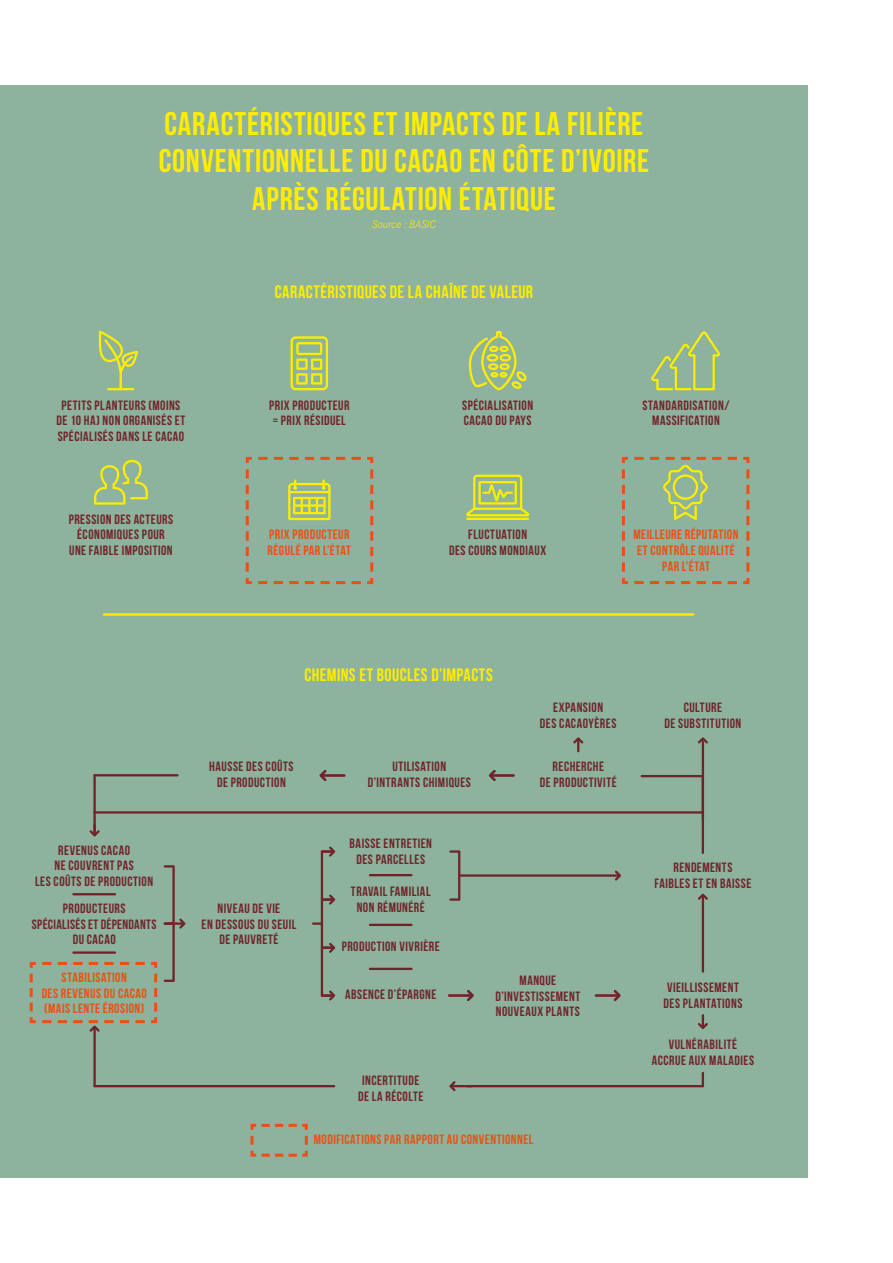
<style>
.page{position:relative;width:893px;height:1263px;background:#fff}
.page>*{position:absolute;margin:0;border:0;box-sizing:border-box;transform-origin:0 0}
.t1{font:32.85px/37.7px "Bebas Neue";letter-spacing:.025em;color:#ffed00;text-align:center}
.t2{font:18px "Bebas Neue";letter-spacing:.025em;color:#ffed00}
.t3{font:13.5px/15.6px "Bebas Neue";letter-spacing:.035em;color:#70242a;text-align:center}
.t4{font:13.5px/15.6px "Bebas Neue";letter-spacing:.035em;color:#e85113;text-align:center}
.t5{font:italic 300 11.25px "Corporate S";letter-spacing:-.01em;color:#ffed00}
</style>
<div class="page">
<div style="left:0;top:85px;width:808px;height:1093px;background:#8db39e"></div>
<svg style="left:449px;top:850px;width:11px;height:51px"></svg>
<svg style="left:698px;top:1014px;width:10px;height:15px"></svg>
<svg style="left:573px;top:737px;width:10px;height:15px"></svg>
<svg style="left:698px;top:737px;width:10px;height:83px"></svg>
<hr style="left:702px;top:894px;width:2px;height:79px;background:#70242a">
<svg style="left:698px;top:893px;width:10px;height:7px"></svg>
<hr style="left:459px;top:874px;width:161px;height:3px;background:#70242a">
<svg style="left:615px;top:870px;width:6px;height:10px"></svg>
<hr style="left:448px;top:994px;width:25px;height:3px;background:#70242a">
<svg style="left:467px;top:990px;width:7px;height:11px"></svg>
<hr style="left:490px;top:774px;width:25px;height:3px;background:#70242a">
<svg style="left:489px;top:770px;width:7px;height:11px"></svg>
<hr style="left:321px;top:774px;width:25px;height:3px;background:#70242a">
<svg style="left:319px;top:770px;width:8px;height:11px"></svg>
<hr style="left:595px;top:994px;width:25px;height:3px;background:#70242a">
<svg style="left:614px;top:990px;width:7px;height:11px"></svg>
<hr style="left:450px;top:1085px;width:22px;height:2px;background:#70242a">
<svg style="left:449px;top:1081px;width:7px;height:10px"></svg>
<svg style="left:89px;top:830px;width:11px;height:6px"></svg>
<svg style="left:312px;top:922px;width:9px;height:3px"></svg>
<svg style="left:323px;top:846px;width:12px;height:10px"></svg>
<svg style="left:323px;top:894px;width:12px;height:10px"></svg>
<svg style="left:323px;top:943px;width:12px;height:10px"></svg>
<svg style="left:323px;top:990px;width:12px;height:10px"></svg>
<svg style="left:702px;top:1072px;width:2px;height:13px"></svg>
<hr style="left:702px;top:775px;width:2px;height:79px;background:#70242a">
<hr style="left:93px;top:1027px;width:3px;height:60px;background:#70242a">
<hr style="left:93px;top:774px;width:3px;height:62px;background:#70242a">
<hr style="left:321px;top:850px;width:2px;height:147px;background:#70242a">
<hr style="left:466px;top:1085px;width:238px;height:2px;background:#70242a">
<hr style="left:641px;top:775px;width:63px;height:2px;background:#70242a">
<hr style="left:93px;top:1085px;width:242px;height:2px;background:#70242a">
<hr style="left:93px;top:774px;width:86px;height:2px;background:#70242a">
<hr style="left:93px;top:811px;width:610px;height:3px;background:#70242a">
<hr style="left:369px;top:874px;width:44px;height:2px;background:#70242a">
<hr style="left:369px;top:924px;width:44px;height:2px;background:#70242a">
<hr style="left:369px;top:968px;width:44px;height:2px;background:#70242a">
<hr style="left:103px;top:613px;width:591px;height:3px;background:#ffed00">
<svg style="left:98px;top:331px;width:40px;height:59px"></svg>
<svg style="left:291px;top:336px;width:37px;height:54px"></svg>
<svg style="left:468px;top:331px;width:59px;height:59px"></svg>
<svg style="left:94px;top:460px;width:54px;height:45px"></svg>
<hr style="left:466px;top:518px;width:63px;height:2px;background:#ffed00">
<svg style="left:466px;top:475px;width:63px;height:41px"></svg>
<svg style="left:651px;top:331px;width:69px;height:59px"></svg>
<svg style="left:245px;top:456px;width:129px;height:129px"></svg>
<svg style="left:29px;top:865px;width:157px;height:167px"></svg>
<svg style="left:250px;top:1123px;width:58px;height:34px"></svg>
<svg style="left:621px;top:456px;width:129px;height:129px"></svg>
<h1 class="t1" style="left:159px;top:104px;width:492px">CARACTÉRISTIQUES ET IMPACTS DE LA FILIÈRE<br>CONVENTIONNELLE DU CACAO EN CÔTE D’IVOIRE<br>APRÈS RÉGULATION ÉTATIQUE</h1>
<p class="t5" style="left:372px;top:218px;width:66px">Source : BASIC</p>
<h2 class="t2" style="left:275px;top:282px;width:260px">CARACTÉRISTIQUES DE LA CHAÎNE DE VALEUR</h2>
<p class="t3" style="left:57px;top:397px;width:130px">PETITS PLANTEURS (MOINS<br>DE 10 HA) NON ORGANISÉS ET<br>SPÉCIALISÉS DANS LE CACAO</p>
<p class="t3" style="left:269px;top:397px;width:82px;text-align:left">PRIX PRODUCTEUR = PRIX RÉSIDUEL</p>
<p class="t3" style="left:462px;top:397px;width:72px;text-align:left">SPÉCIALISATION<br>CACAO DU PAYS</p>
<p class="t3" style="left:69px;top:511px;width:106px">PRESSION DES ACTEURS<br>ÉCONOMIQUES POUR<br>UNE FAIBLE IMPOSITION</p>
<p class="t4" style="left:268px;top:527px;width:85px;text-align:left">PRIX PRODUCTEUR<br>RÉGULÉ PAR L’ÉTAT</p>
<p class="t3" style="left:449px;top:527px;width:98px">FLUCTUATION<br>DES COURS MONDIAUX</p>
<h2 class="t2" style="left:304px;top:664px;width:190px">CHEMINS ET BOUCLES D’IMPACTS</h2>
<p class="t3" style="left:642px;top:397px;width:88px">STANDARDISATION/<br>MASSIFICATION</p>
<p class="t4" style="left:633px;top:527px;width:107px">MEILLEURE RÉPUTATION<br>ET CONTRÔLE QUALITÉ<br>PAR L’ÉTAT</p>
<p class="t3" style="left:209px;top:758px;width:86px">HAUSSE DES COÛTS<br>DE PRODUCTION</p>
<p class="t3" style="left:368px;top:758px;width:105px">UTILISATION<br>D’INTRANTS CHIMIQUES</p>
<p class="t3" style="left:35px;top:842px;width:120px">REVENUS CACAO<br>NE COUVRENT PAS<br>LES COÛTS DE PRODUCTION</p>
<p class="t3" style="left:32px;top:901px;width:126px">PRODUCTEURS<br>SPÉCIALISÉS ET DÉPENDANTS<br>DU CACAO</p>
<p class="t3" style="left:202px;top:901px;width:96px">NIVEAU DE VIE<br>EN DESSOUS DU SEUIL<br>DE PAUVRETÉ</p>
<p class="t4" style="left:42px;top:970px;width:107px">STABILISATION<br>DES REVENUS DU CACAO (MAIS LENTE ÉROSION)</p>
<p class="t3" style="left:350px;top:835px;width:84px">BAISSE ENTRETIEN<br>DES PARCELLES</p>
<p class="t3" style="left:351px;top:883px;width:80px">TRAVAIL FAMILIAL<br>NON RÉMUNÉRÉ</p>
<p class="t3" style="left:342px;top:938px;width:100px">PRODUCTION VIVRIÈRE</p>
<p class="t3" style="left:345px;top:986px;width:93px">ABSENCE D’ÉPARGNE</p>
<p class="t3" style="left:358px;top:1073px;width:67px">INCERTITUDE<br>DE LA RÉCOLTE</p>
<p class="t3" style="left:540px;top:700px;width:78px">EXPANSION<br>DES CACAOYÈRES</p>
<p class="t3" style="left:664px;top:700px;width:53px;text-align:left;text-indent:19px">CULTURE<br>DE SUBSTIT</p>
<p class="t3" style="left:715px;top:715px;width:12px">UTION</p>
<p class="t3" style="left:540px;top:758px;width:78px">RECHERCHE<br>DE PRODUCTIVITÉ</p>
<p class="t3" style="left:654px;top:859px;width:72px;text-align:left;text-indent:19px">RENDEMENTS<br>FAIBLESETENBAISSE</p>
<p class="t3" style="left:495px;top:973px;width:86px">MANQUE<br>D’INVESTISSEMENT<br>NOUVEAUX PLANTS</p>
<p class="t3" style="left:663px;top:980px;width:38px;text-align:left">VIEILLISSEMENT<br>DES PLANTATIONS</p>
<p class="t3" style="left:652px;top:1036px;width:104px">VULNÉRABILITÉ<br>ACCRUE AUX MALADIES</p>
<p class="t4" style="left:314px;top:1131px;width:220px">MODIFICATIONS PAR RAPPORT AU CONVENTIONNEL</p>
</div>
